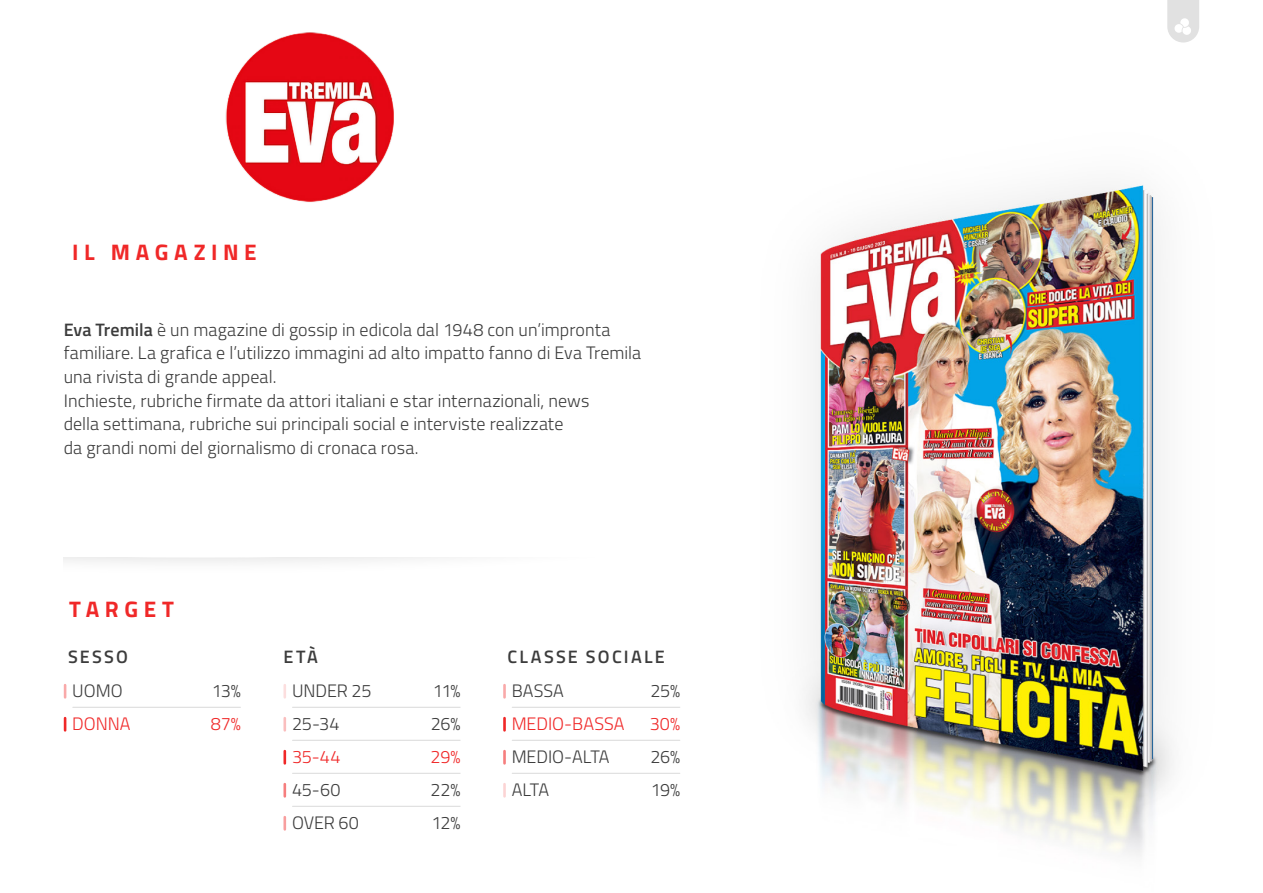
<style>
.page{position:relative;width:1263px;height:893px;background:#fff}
.page>*{position:absolute;margin:0;border:0;box-sizing:border-box;transform-origin:0 0}
.t1{font:700 22.5px "Titillium Web";letter-spacing:.245em;color:#f02828}
.t2{font:300 18px/33px "Titillium Web";letter-spacing:.005em;color:#3c3c3c}
.t3{font:300 18px "Titillium Web";color:#f02828}
.t4{font:600 18px "Titillium Web";letter-spacing:.125em;color:#3c3c3c}
.s1{font-weight:600}
</style>
<div class="page">
<img style="left:805px;top:184px;width:369px;height:672px">
<svg style="left:64px;top:558px;width:359px;height:1px"></svg>
<svg style="left:1167px;top:0;width:32px;height:43px"></svg>
<hr style="left:512px;top:773px;width:168px;height:1px;background:#dcdcdc">
<hr style="left:512px;top:740px;width:168px;height:1px;background:#dcdcdc">
<hr style="left:512px;top:707px;width:168px;height:1px;background:#dcdcdc">
<hr style="left:73px;top:707px;width:167px;height:1px;background:#dcdcdc">
<hr style="left:292px;top:806px;width:168px;height:1px;background:#dcdcdc">
<hr style="left:292px;top:773px;width:168px;height:1px;background:#dcdcdc">
<hr style="left:292px;top:740px;width:168px;height:1px;background:#dcdcdc">
<hr style="left:292px;top:707px;width:168px;height:1px;background:#dcdcdc">
<svg style="left:283px;top:718px;width:3px;height:12px"></svg>
<svg style="left:283px;top:685px;width:3px;height:12px"></svg>
<svg style="left:283px;top:784px;width:3px;height:12px"></svg>
<svg style="left:283px;top:751px;width:3px;height:12px"></svg>
<svg style="left:283px;top:817px;width:3px;height:12px"></svg>
<svg style="left:503px;top:718px;width:3px;height:12px"></svg>
<svg style="left:503px;top:685px;width:3px;height:12px"></svg>
<svg style="left:503px;top:784px;width:3px;height:12px"></svg>
<svg style="left:503px;top:751px;width:3px;height:12px"></svg>
<svg style="left:64px;top:718px;width:2px;height:12px"></svg>
<svg style="left:64px;top:685px;width:2px;height:12px"></svg>
<img style="left:225px;top:32px;width:169px;height:170px">
<p class="t1" style="left:72px;top:235px;width:186px">IL MAGAZINE</p>
<p class="t2" style="left:64px;top:317px;width:579px;line-height:23.5px"><span class="s1">Eva Tremila</span> è un magazine di gossip in edicola dal 1948 con un’impronta familiare. La grafica e l’utilizzo immagini ad alto impatto fanno di Eva Tremila una rivista di grande appeal.<br>Inchieste, rubriche firmate da attori italiani e star internazionali, news<br>della settimana, rubriche sui principali social e interviste realizzate<br>da grandi nomi del giornalismo di cronaca rosa.</p>
<p class="t1" style="left:69px;top:592px;width:106px">TARGET</p>
<p class="t4" style="left:68px;top:643px;width:61px">SESSO</p>
<p class="t4" style="left:283px;top:643px;width:36px">ETÀ</p>
<p class="t4" style="left:507px;top:643px;width:159px">CLASSE SOCIALE</p>
<p class="t2" style="left:512px;top:673px;width:54px">BASSA</p>
<p class="t3" style="left:512px;top:711px;width:114px">MEDIO-BASSA</p>
<p class="t2" style="left:512px;top:739px;width:99px">MEDIO-ALTA<br>ALTA</p>
<p class="t2" style="left:72px;top:673px;width:52px">UOMO</p>
<p class="t3" style="left:72px;top:711px;width:60px">DONNA</p>
<p class="t2" style="left:292px;top:673px;width:81px">UNDER 25<br>25-34</p>
<p class="t3" style="left:292px;top:744px;width:50px">35-44</p>
<p class="t2" style="left:292px;top:772px;width:68px">45-60<br>OVER 60</p>
<p class="t2" style="left:212px;top:673px;width:31px">13%</p>
<p class="t3" style="left:211px;top:711px;width:32px">87%</p>
<p class="t2" style="left:431px;top:673px;width:31px">11%<br>26%</p>
<p class="t3" style="left:430px;top:744px;width:32px">29%</p>
<p class="t2" style="left:431px;top:772px;width:32px">22%<br>12%</p>
<p class="t2" style="left:650px;top:673px;width:32px">25%</p>
<p class="t3" style="left:650px;top:711px;width:32px">30%</p>
<p class="t2" style="left:650px;top:739px;width:31px">26%<br>19%</p>
</div>
